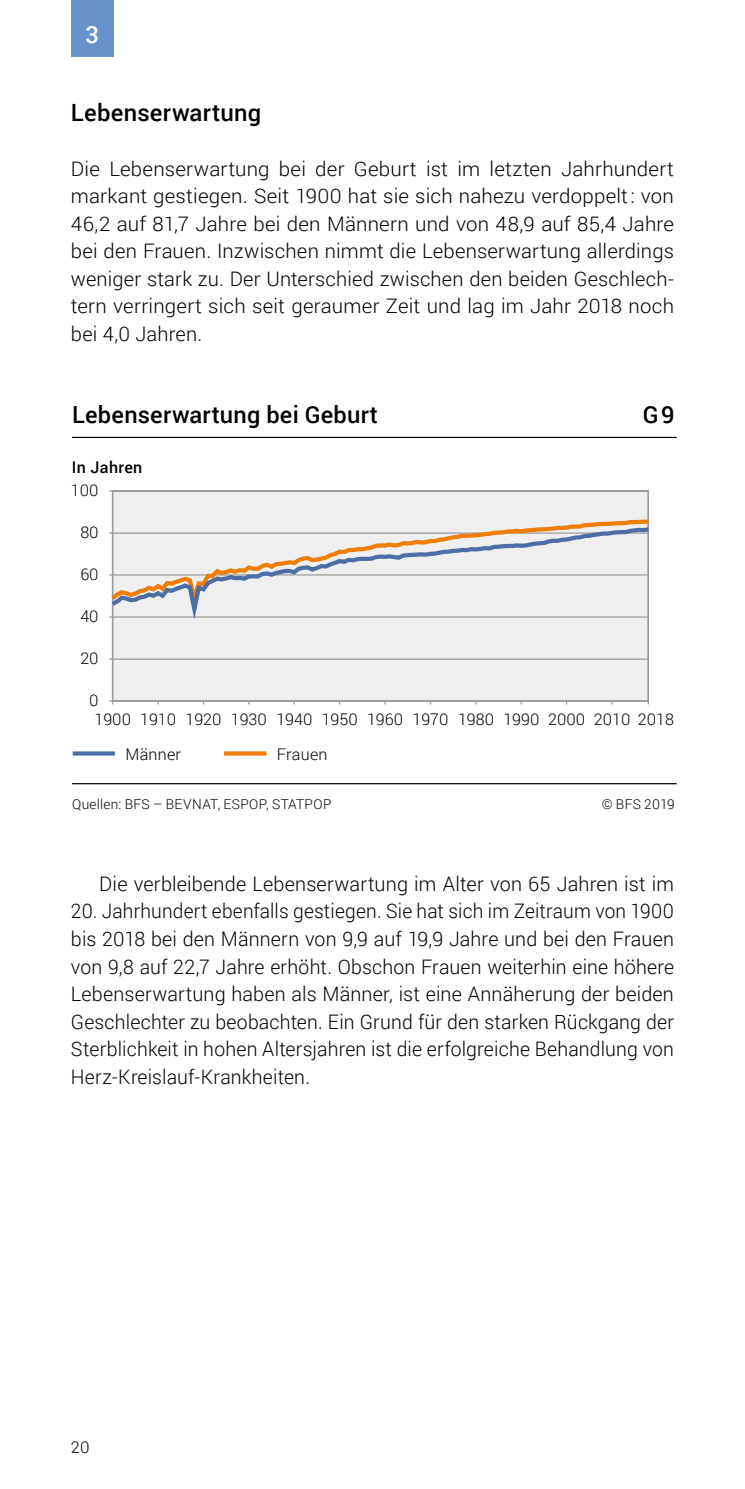
<style>
.page{position:relative;width:745px;height:1489px;background:#fff}
.page>*{position:absolute;margin:0;border:0;box-sizing:border-box;transform-origin:0 0}
.Untertitel_2_fett{font:500 23.75px "Roboto";letter-spacing:.015em;color:#000}
.t1{font:500 23.75px "Roboto";color:#fff}
.t2{font:500 23.5px "Roboto";letter-spacing:.015em;color:#000}
.Grundtext_Einzug{font:300 20px/27.5px "Roboto";letter-spacing:.01em;color:#000;text-align:justify;scale:.95 1}
.Grundtext_D{font:300 20px/27.5px "Roboto";letter-spacing:.01em;color:#000;text-align:justify}
.Grundtext_Einzug-2{font:300 20px "Roboto";letter-spacing:.01em;color:#000}
.t3{font:300 16.25px "Roboto";color:#000}
.t4{font:300 16px/34.8px "Roboto";color:#000}
.t5{font:500 16px "Roboto";letter-spacing:.02em;color:#000}
.t6{font:300 13.5px "Roboto";letter-spacing:.02em;color:#000}
</style>
<div class="page">
<div style="left:71px;top:0;width:42px;height:57px;background:#6892cc"></div>
<hr style="left:72px;top:783px;width:604px;height:1px;background:#000">
<div style="left:109px;top:490px;width:540px;height:27px;background:#efeff0"></div>
<hr style="left:112px;top:490px;width:536px;height:1px;background:#9b9b9b">
<hr style="left:112px;top:491px;width:1px;height:210px;background:#9b9b9b">
<div style="left:111px;top:517px;width:538px;height:7px;background:#efeff0"></div>
<svg style="left:72px;top:524px;width:577px;height:232px"></svg>
<svg style="left:224px;top:751px;width:42px;height:4px"></svg>
<hr style="left:72px;top:437px;width:604px;height:1px;background:#000">
<p class="t1" style="left:85px;top:17px;width:15px">3</p>
<h4 class="Untertitel_2_fett" style="left:71px;top:95px;width:192px">Lebenserwartung</h4>
<p class="Grundtext_D" style="left:71px;top:154px;width:604px">Die Lebenserwartung bei der Geburt ist im letzten Jahrhundert markant gestiegen. Seit 1900 hat sie sich nahezu verdoppelt: von 46,2 auf 81,7 Jahre bei den Männern und von 48,9 auf 85,4 Jahre bei den Frauen. Inzwischen nimmt die Lebenserwartung allerdings weniger stark zu. Der Unterschied zwischen den beiden Geschlech&shy;tern verringert sich seit geraumer Zeit und lag im Jahr 2018 noch bei 4,0 Jahren.</p>
<p class="t2" style="left:72px;top:398px;width:307px">Lebenserwartung bei Geburt</p>
<p class="t2" style="left:642px;top:398px;width:33px">G9</p>
<p class="t5" style="left:72px;top:455px;width:72px">In Jahren</p>
<p class="t4" style="left:71px;top:472px;width:29px">100</p>
<p class="t4" style="left:80px;top:514px;width:20px">80</p>
<p class="t4" style="left:80px;top:556px;width:20px">60</p>
<p class="t4" style="left:80px;top:598px;width:20px">40</p>
<p class="t4" style="left:80px;top:640px;width:20px">20</p>
<p class="t4" style="left:89px;top:682px;width:11px">0</p>
<p class="t4" style="left:125px;top:701px;width:549px;text-indent:-31px">1900 1910 1920 1930 1940 1950 1960 1970 1980 1990 2000 2010 2018<br>Männer</p>
<p class="t4" style="left:277px;top:736px;width:52px">Frauen</p>
<p class="t6" style="left:72px;top:794px;width:261px">Quellen: BFS – BEVNAT, ESPOP, STATPOP</p>
<p class="t6" style="left:601px;top:794px;width:74px">© BFS 2019</p>
<p class="Grundtext_Einzug-2" style="left:99px;top:870px;width:576px">Die verbleibende Lebenserwartung im Alter von 65 Jahren ist im</p>
<p class="Grundtext_Einzug" style="left:71px;top:896px;width:636px">20. Jahrhundert ebenfalls gestiegen. Sie hat sich im Zeitraum von 1900 bis 2018 bei den Männern von 9,9 auf 19,9 Jahre und bei den Frauen von 9,8 auf 22,7 Jahre erhöht. Obschon Frauen weiterhin eine höhere Lebenserwartung haben als Männer, ist eine Annäherung der beiden Geschlechter zu beobachten. Ein Grund für den starken Rückgang der Sterblichkeit in hohen Altersjahren ist die erfolgreiche Behandlung von Herz-Kreislauf-Krankheiten.</p>
<p class="t3" style="left:71px;top:1435px;width:20px">20</p>
</div>
